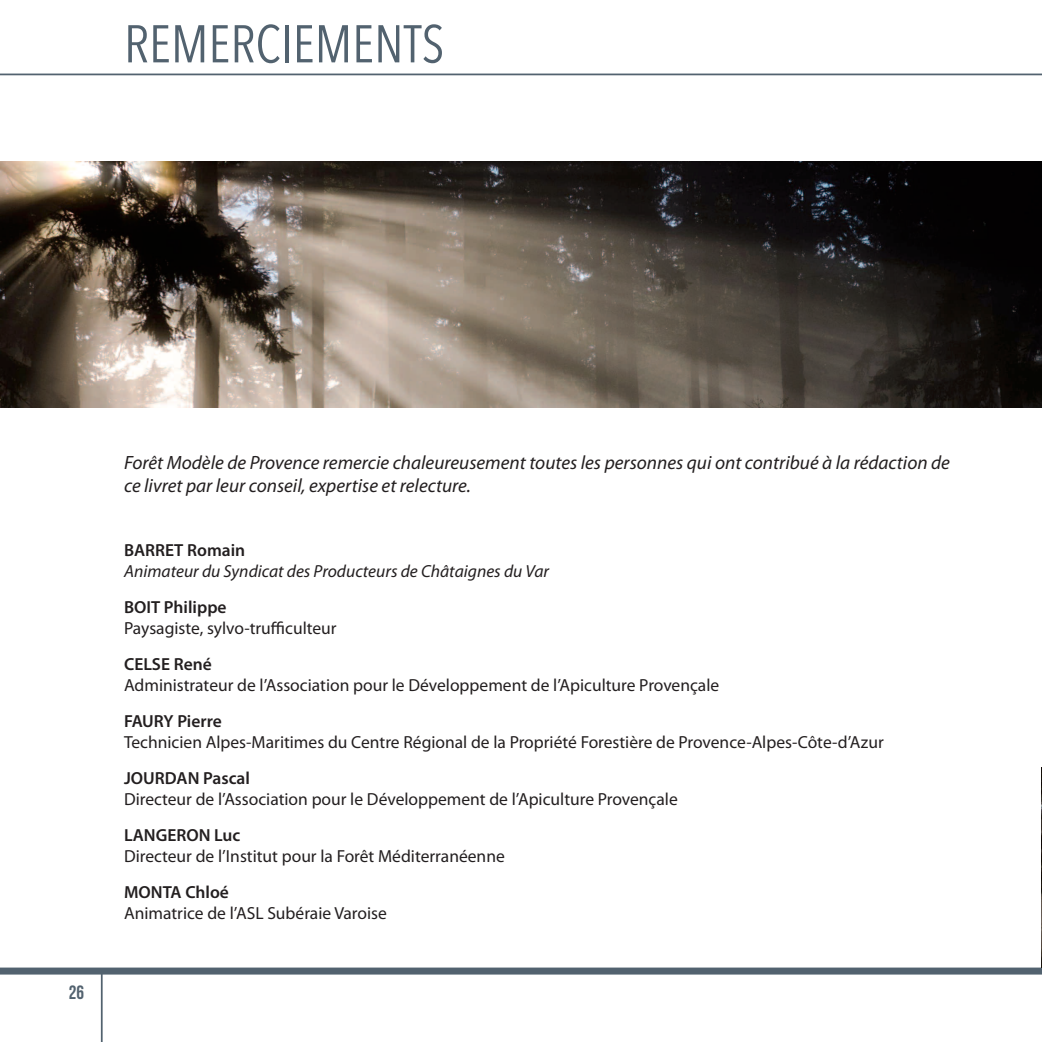
<style>
.page{position:relative;width:1042px;height:1042px;background:#fff}
.page>*{position:absolute;margin:0;border:0;box-sizing:border-box;transform-origin:0 0}
.t1{font:52.5px "Avenir Next Condensed";color:#52626f}
.t2{font:italic 19.25px/23.1px "Myriad Pro";color:#231f20}
.t3{font:19.25px "Bebas Neue";color:#52626f}
.t4{font:17.5px "Myriad Pro";color:#231f20}
.t5{font:600 17.5px "Myriad Pro";color:#231f20}
.t6{font:italic 17.5px "Myriad Pro";color:#231f20}
</style>
<div class="page">
<div style="left:0;top:967px;width:1042px;height:7px;background:#52626f"></div>
<hr style="left:101px;top:971px;width:2px;height:71px;background:#52626f">
<img style="left:0;top:161px;width:1041px;height:246px">
<img style="left:1041px;top:767px;width:1px;height:200px">
<hr style="left:0;top:74px;width:1042px;height:1px;background:#52626f">
<h1 class="t1" style="left:124px;top:-1px;width:322px">REMERCIEMENTS</h1>
<p class="t3" style="left:69px;top:981px;width:17px">26</p>
<p class="t2" style="left:124px;top:453px;width:827px">Forêt Modèle de Provence remercie chaleureusement toutes les personnes qui ont contribué à la rédaction de ce livret par leur conseil, expertise et relecture.</p>
<p class="t5" style="left:124px;top:544px;width:123px">BARRET Romain</p>
<p class="t6" style="left:124px;top:565px;width:426px">Animateur du Syndicat des Producteurs de Châtaignes du Var</p>
<p class="t5" style="left:124px;top:601px;width:104px">BOIT Philippe</p>
<p class="t4" style="left:124px;top:622px;width:214px">Paysagiste, sylvo-trufficulteur</p>
<p class="t5" style="left:124px;top:657px;width:89px">CELSE René</p>
<p class="t4" style="left:124px;top:679px;width:597px">Administrateur de l’Association pour le Développement de l’Apiculture Provençale</p>
<p class="t5" style="left:124px;top:714px;width:99px">FAURY Pierre</p>
<p class="t4" style="left:124px;top:735px;width:761px">Technicien Alpes-Maritimes du Centre Régional de la Propriété Forestière de Provence-Alpes-Côte-d’Azur</p>
<p class="t5" style="left:124px;top:771px;width:127px">JOURDAN Pascal</p>
<p class="t4" style="left:124px;top:792px;width:555px">Directeur de l’Association pour le Développement de l’Apiculture Provençale</p>
<p class="t5" style="left:124px;top:828px;width:118px">LANGERON Luc</p>
<p class="t4" style="left:124px;top:849px;width:382px">Directeur de l’Institut pour la Forêt Méditerranéenne</p>
<p class="t5" style="left:124px;top:885px;width:106px">MONTA Chloé</p>
<p class="t4" style="left:124px;top:906px;width:264px">Animatrice de l’ASL Subéraie Varoise</p>
</div>
